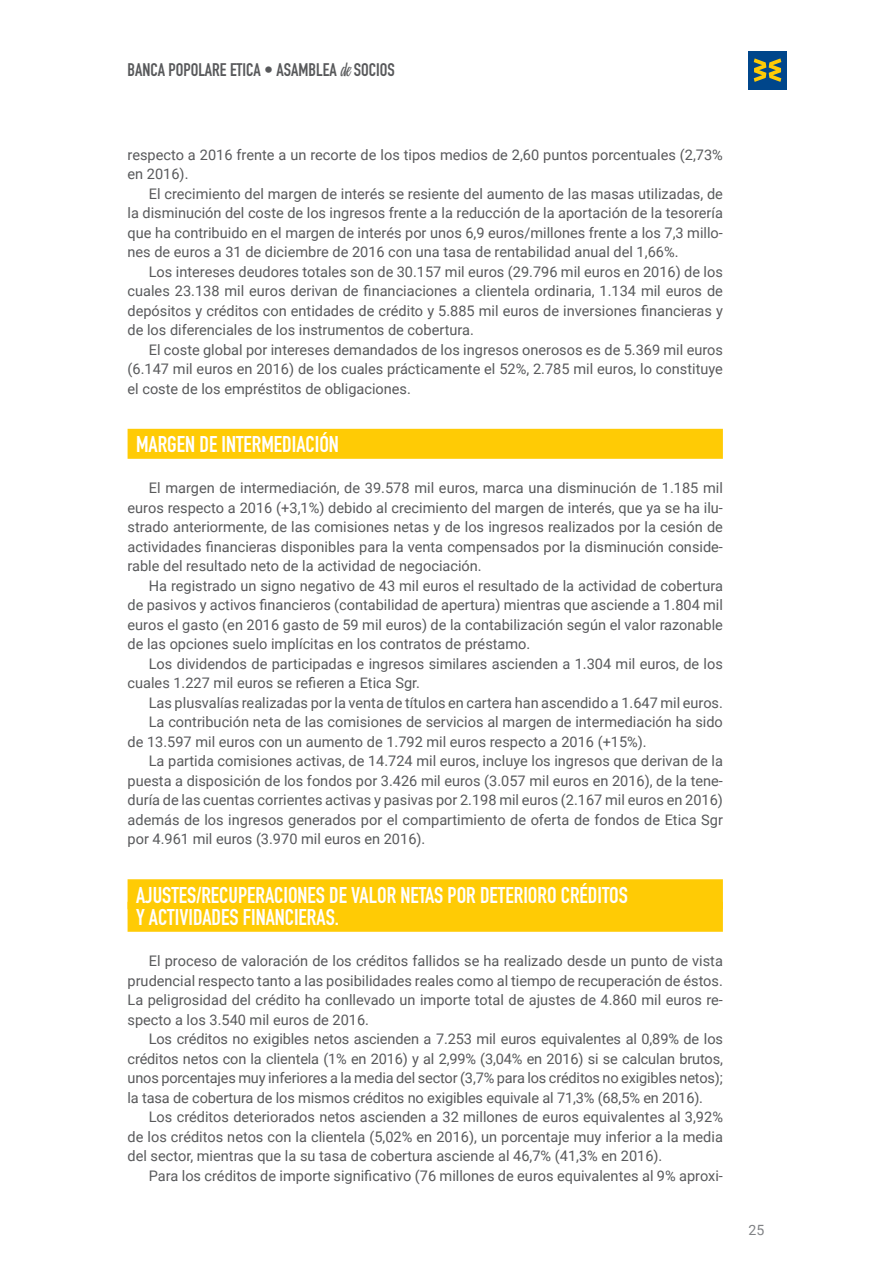
<style>
.page{position:relative;width:893px;height:1263px;background:#fff}
.page>*{position:absolute;margin:0;border:0;box-sizing:border-box;transform-origin:0 0}
.t1{font:22.5px "DIN Engschrift Std";color:#fff}
.t2{font:18px "DIN Engschrift Std";color:#58595b}
.t3{font:14.55px/19.5px "Roboto";color:#58595b;text-align:justify}
.t4{font:14.1px "Roboto";color:#808285}
.s1{font-family:"Linotype Gneisenauette";font-weight:300}
</style>
<div class="page">
<div style="left:748px;top:51px;width:39px;height:38px;background:#00468b"></div>
<svg style="left:754px;top:58px;width:27px;height:24px"></svg>
<div style="left:128px;top:429px;width:595px;height:30px;background:#ffcb05"></div>
<div style="left:128px;top:879px;width:595px;height:30px;background:#ffcb05"></div>
<div style="left:128px;top:902px;width:595px;height:30px;background:#ffcb05"></div>
<p class="t2" style="left:128px;top:59px;width:234px">BANCA POPOLARE ETICA • ASAMBLEA <span class="s1">de</span> SOCIOS</p>
<p class="t3" style="left:128px;top:144px;width:597px">respecto a 2016 frente a un recorte de los tipos medios de 2,60 puntos porcentuales (2,73% en 2016).</p>
<p class="t3" style="left:128px;top:183px;width:597px;text-indent:21px">El crecimiento del margen de interés se resiente del aumento de las masas utilizadas, de la disminución del coste de los ingresos frente a la reducción de la aportación de la tesorería que ha contribuido en el margen de interés por unos 6,9 euros/millones frente a los 7,3 millo&shy;nes de euros a 31 de diciembre de 2016 con una tasa de rentabilidad anual del 1,66%.</p>
<p class="t3" style="left:128px;top:261px;width:597px;text-indent:21px">Los intereses deudores totales son de 30.157 mil euros (29.796 mil euros en 2016) de los cuales 23.138 mil euros derivan de financiaciones a clientela ordinaria, 1.134 mil euros de depósitos y créditos con entidades de crédito y 5.885 mil euros de inversiones financieras y de los diferenciales de los instrumentos de cobertura.</p>
<p class="t3" style="left:128px;top:339px;width:597px;text-indent:21px">El coste global por intereses demandados de los ingresos onerosos es de 5.369 mil euros (6.147 mil euros en 2016) de los cuales prácticamente el 52%, 2.785 mil euros, lo constituye el coste de los empréstitos de obligaciones.</p>
<h1 class="t1" style="left:136px;top:431px;width:95px">MARGEN DE INTERME</h1>
<h1 class="t1" style="left:282px;top:431px;width:19px">DIACIÓN</h1>
<p class="t3" style="left:128px;top:478px;width:597px;text-indent:21px">El margen de intermediación, de 39.578 mil euros, marca una disminución de 1.185 mil euros respecto a 2016 (+3,1%) debido al crecimiento del margen de interés, que ya se ha ilu&shy;strado anteriormente, de las comisiones netas y de los ingresos realizados por la cesión de actividades financieras disponibles para la venta compensados por la disminución conside&shy;rable del resultado neto de la actividad de negociación.</p>
<p class="t3" style="left:128px;top:575px;width:597px;text-indent:21px">Ha registrado un signo negativo de 43 mil euros el resultado de la actividad de cobertura de pasivos y activos financieros (contabilidad de apertura) mientras que asciende a 1.804 mil euros el gasto (en 2016 gasto de 59 mil euros) de la contabilización según el valor razonable de las opciones suelo implícitas en los contratos de préstamo.</p>
<p class="t3" style="left:128px;top:653px;width:597px;text-indent:21px">Los dividendos de participadas e ingresos similares ascienden a 1.304 mil euros, de los cuales 1.227 mil euros se refieren a Etica Sgr.</p>
<p class="t3" style="left:149px;top:692px;width:576px">Las plusvalías realizadas por la venta de títulos en cartera han ascendido a 1.647 mil euros.</p>
<p class="t3" style="left:149px;top:712px;width:576px">La contribución neta de las comisiones de servicios al margen de intermediación ha sido</p>
<p class="t3" style="left:128px;top:731px;width:521px">de 13.597 mil euros con un aumento de 1.792 mil euros respecto a 2016 (+15%).</p>
<p class="t3" style="left:149px;top:751px;width:576px">La partida comisiones activas, de 14.724 mil euros, incluye los ingresos que derivan de la</p>
<p class="t3" style="left:128px;top:770px;width:597px">puesta a disposición de los fondos por 3.426 mil euros (3.057 mil euros en 2016), de la tene-</p>
<p class="t3" style="left:128px;top:790px;width:597px">duría de las cuentas corrientes activas y pasivas por 2.198 mil euros (2.167 mil euros en 2016)</p>
<p class="t3" style="left:128px;top:809px;width:597px">además de los ingresos generados por el compartimiento de oferta de fondos de Etica Sgr</p>
<p class="t3" style="left:128px;top:829px;width:299px">por 4.961 mil euros (3.970 mil euros en 2016).</p>
<h1 class="t1" style="left:136px;top:881px;width:19px">AJUSTES</h1>
<h1 class="t1" style="left:196px;top:881px;width:15px">/RECUPERACIONES</h1>
<h1 class="t1" style="left:329px;top:881px;width:32px">DE VALOR</h1>
<h1 class="t1" style="left:400px;top:881px;width:10px">NETAS</h1>
<h1 class="t1" style="left:447px;top:881px;width:52px">POR DETERIORO</h1>
<h1 class="t1" style="left:561px;top:881px;width:45px">CRÉDITOS</h1>
<h1 class="t1" style="left:136px;top:904px;width:22px">YACTIVI</h1>
<h1 class="t1" style="left:193px;top:904px;width:59px">DADES FINANCIERAS</h1>
<h1 class="t1" style="left:335px;top:904px;width:6px">.</h1>
<p class="t3" style="left:128px;top:951px;width:597px;text-indent:21px">El proceso de valoración de los créditos fallidos se ha realizado desde un punto de vista prudencial respecto tanto a las posibilidades reales como al tiempo de recuperación de éstos.<br>La peligrosidad del crédito ha conllevado un importe total de ajustes de 4.860 mil euros re&shy;specto a los 3.540 mil euros de 2016.</p>
<p class="t3" style="left:128px;top:1029px;width:597px;text-indent:21px">Los créditos no exigibles netos ascienden a 7.253 mil euros equivalentes al 0,89% de los créditos netos con la clientela (1% en 2016) y al 2,99% (3,04% en 2016) si se calculan brutos, unos porcentajes muy inferiores a la media del sector (3,7% para los créditos no exigibles netos); la tasa de cobertura de los mismos créditos no exigibles equivale al 71,3% (68,5% en 2016).</p>
<p class="t3" style="left:128px;top:1107px;width:597px;text-indent:21px">Los créditos deteriorados netos ascienden a 32 millones de euros equivalentes al 3,92% de los créditos netos con la clientela (5,02% en 2016), un porcentaje muy inferior a la media del sector, mientras que la su tasa de cobertura asciende al 46,7% (41,3% en 2016).</p>
<p class="t3" style="left:149px;top:1165px;width:576px">Para los créditos de importe significativo (76 millones de euros equivalentes al 9% aproxi-</p>
<p class="t4" style="left:748px;top:1220px;width:17px">25</p>
</div>
